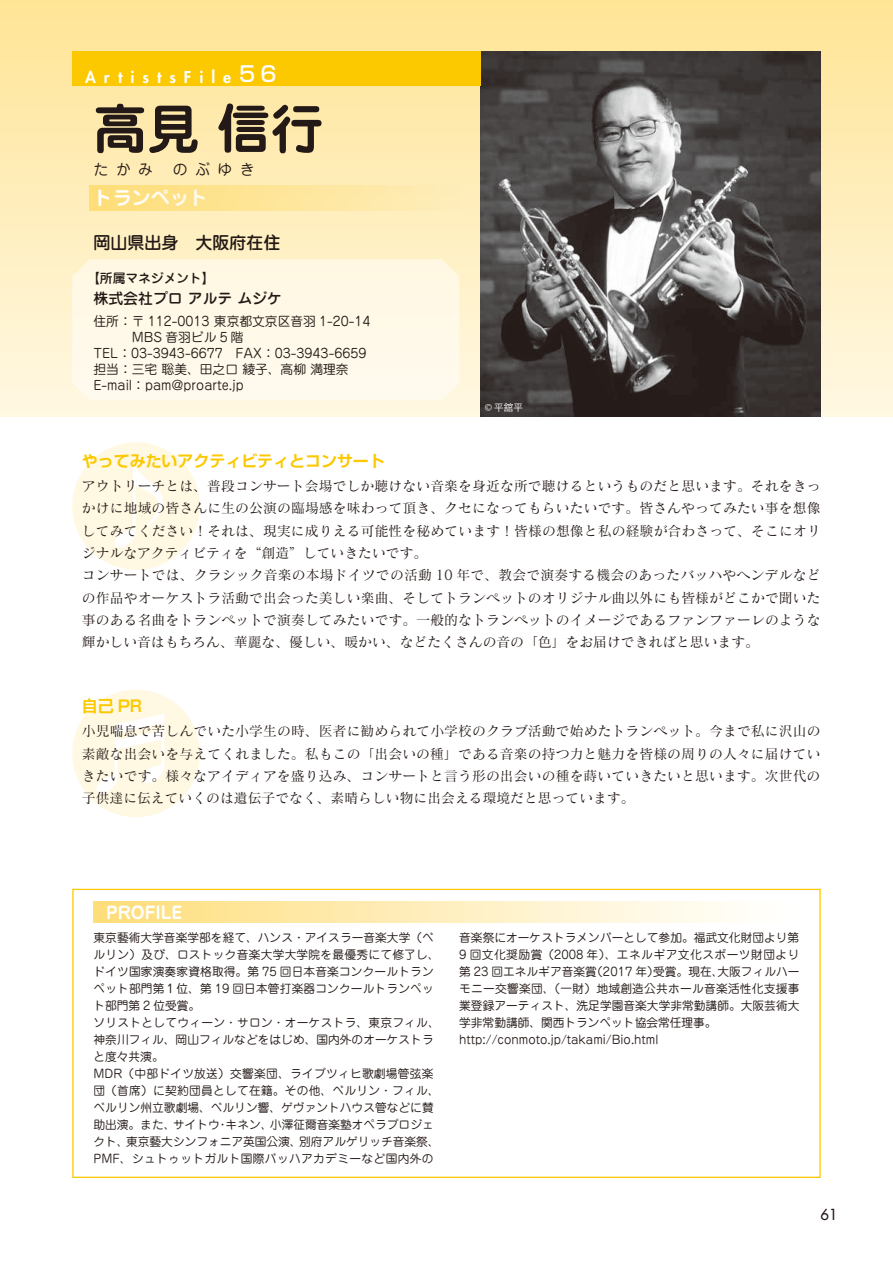
<style>
.page{position:relative;width:893px;height:1263px;background:#fff}
.page>*{position:absolute;margin:0;border:0;box-sizing:border-box;transform-origin:0 0}
.t1{font:700 53.1px "Jun 501 Pro";color:#231916}
.t2{font:700 19.2px "Jun 501 Pro";color:#fff}
.t3{font:500 16.95px "Jun 34 Pro";color:#231916}
.t4{font:700 16.95px "Jun 501 Pro";color:#fff}
.t5{font:700 15.9px "Shin Go Pr 6 De";color:#fcc800}
.t6{font:800 15.9px "Futura Std";letter-spacing:.5em;color:#fff}
.t7{font:500 14.85px "Jun 34 Pro";color:#231916}
.t8{font:14.85px "Jun 201 Pro";letter-spacing:.5em;color:#231916}
.t9{font:500 14.85px "Futura Std";color:#231916}
.t10{font:13.8px/22.4px "Matisse Pro M";letter-spacing:.01em;color:#231916;text-align:justify}
.t11{font:12.75px "Jun 201 Pro";color:#231916}
.t12{font:500 12.75px "Jun 34 Pro";color:#231916}
.t13{font:11.7px/17px "Jun 201 Pro";letter-spacing:.005em;color:#231916}
.t14{font:9.6px "Koz Go Pro";color:#fff}
.s1{font-family:"Shin Go Pr 6";font-weight:500;font-size:21.3px}
</style>
<div class="page">
<div style="left:0;top:0;width:893px;height:417px;background:linear-gradient(to bottom,#ffe496,#fff8e3)"></div>
<div style="left:72px;top:442px;width:128px;height:128px;background:#fff8e2;border-radius:50%"></div>
<svg style="left:115px;top:464px;width:48px;height:84px"></svg>
<div style="left:72px;top:690px;width:128px;height:127px;background:#fff8e2;border-radius:50%"></div>
<svg style="left:96px;top:714px;width:68px;height:80px"></svg>
<img style="left:480px;top:51px;width:341px;height:366px">
<div style="left:72px;top:259px;width:387px;height:141px;background:#fff9e8"></div>
<div style="left:94px;top:901px;width:705px;height:22px;background:linear-gradient(to right,#fede7c,#fff)"></div>
<div style="left:89px;top:185px;width:370px;height:25px;background:linear-gradient(to right,#fede77,#feedba)"></div>
<div style="left:72px;top:51px;width:408px;height:34px;background:#fcc800"></div>
<p class="t6" style="left:85px;top:67px;width:193px">ArtistsFile<span class="s1">56</span></p>
<h1 class="t1" style="left:94px;top:87px;width:232px">高見 信行</h1>
<p class="t8" style="left:94px;top:157px;width:61px">たかみ</p>
<p class="t8" style="left:173px;top:157px;width:83px">のぶゆき</p>
<h2 class="t2" style="left:94px;top:182px;width:116px">トランペット</h2>
<p class="t3" style="left:94px;top:229px;width:189px">岡山県出身　大阪府在住</p>
<p class="t12" style="left:87px;top:268px;width:129px">【所属マネジメント】</p>
<p class="t7" style="left:94px;top:287px;width:190px">株式会社プロ アルテ ムジケ</p>
<p class="t11" style="left:94px;top:311px;width:279px">住所：〒 112-0013 東京都文京区音羽 1-20-14</p>
<p class="t11" style="left:132px;top:327px;width:113px">MBS 音羽ビル 5 階</p>
<p class="t11" style="left:94px;top:343px;width:274px">TEL：03-3943-6677　FAX：03-3943-6659</p>
<p class="t11" style="left:94px;top:359px;width:257px">担当：三宅 聡美、田之口 綾子、高柳 満理奈</p>
<p class="t11" style="left:94px;top:375px;width:152px">E-mail：pam@proarte.jp</p>
<p class="t14" style="left:485px;top:402px;width:40px">© 平舘平</p>
<p class="t5" style="left:82px;top:447px;width:304px">やってみたいアクティビティとコンサート</p>
<p class="t10" style="left:82px;top:474px;width:740px;text-align:left">アウトリーチとは、普段コンサート会場でしか聴けない音楽を身近な所で聴けるというものだと思います。それをきっかけに地域の皆さんに生の公演の臨場感を味わって頂き、クセになってもらいたいです。皆さんやってみたい事を想像してみてください！それは、現実に成りえる可能性を秘めています！皆様の想像と私の経験が合わさって、そこにオリジナルなアクティビティを“創造”していきたいです。<br>コンサートでは、クラシック音楽の本場ドイツでの活動 10 年で、教会で演奏する機会のあったバッハやヘンデルなどの作品やオーケストラ活動で出会った美しい楽曲、そしてトランペットのオリジナル曲以外にも皆様がどこかで聞いた事のある名曲をトランペットで演奏してみたいです。一般的なトランペットのイメージであるファンファーレのような輝かしい音はもちろん、華麗な、優しい、暖かい、などたくさんの音の「色」をお届けできればと思います。</p>
<p class="t5" style="left:82px;top:693px;width:62px">自己 PR</p>
<p class="t10" style="left:82px;top:720px;width:740px">小児喘息で苦しんでいた小学生の時、医者に勧められて小学校のクラブ活動で始めたトランペット。今まで私に沢山の素敵な出会いを与えてくれました。私もこの「出会いの種」である音楽の持つ力と魅力を皆様の周りの人々に届けていきたいです。様々なアイディアを盛り込み、コンサートと言う形の出会いの種を蒔いていきたいと思います。次世代の子供達に伝えていくのは遺伝子でなく、素晴らしい物に出会える環境だと思っています。</p>
<p class="t4" style="left:106px;top:899px;width:77px">PROFILE</p>
<p class="t13" style="left:94px;top:927px;width:348px">東京藝術大学音楽学部を経て、ハンス・アイスラー音楽大学（ベルリン）及び、ロストック音楽大学大学院を最優秀にて修了し、ドイツ国家演奏家資格取得。第 75 回日本音楽コンクールトランペット部門第１位、第 19 回日本管打楽器コンクールトランペット部門第 2 位受賞。<br>ソリストとしてウィーン・サロン・オーケストラ、東京フィル、神奈川フィル、岡山フィルなどをはじめ、国内外のオーケストラと度々共演。<br>MDR（中部ドイツ放送）交響楽団、ライプツィヒ歌劇場管弦楽団（首席）に契約団員として在籍。その他、ベルリン・フィル、ベルリン州立歌劇場、ベルリン響、ゲヴァントハウス管などに賛助出演。また、サイトウ・キネン、小澤征爾音楽塾オペラプロジェクト、東京藝大シンフォニア英国公演、別府アルゲリッチ音楽祭、<br>PMF、シュトゥットガルト国際バッハアカデミーなど国内外の</p>
<p class="t13" style="left:459px;top:927px;width:342px">音楽祭にオーケストラメンバーとして参加。福武文化財団より第9 回文化奨励賞（2008 年）、エネルギア文化スポーツ財団より第 23 回エネルギア音楽賞（2017 年）受賞。現在、大阪フィルハーモニー交響楽団、（一財）地域創造公共ホール音楽活性化支援事業登録アーティスト、洗足学園音楽大学非常勤講師。大阪芸術大学非常勤講師、関西トランペット協会常任理事。http://conmoto.jp/takami/Bio.html</p>
<p class="t9" style="left:820px;top:1205px;width:19px">61</p>
</div>
